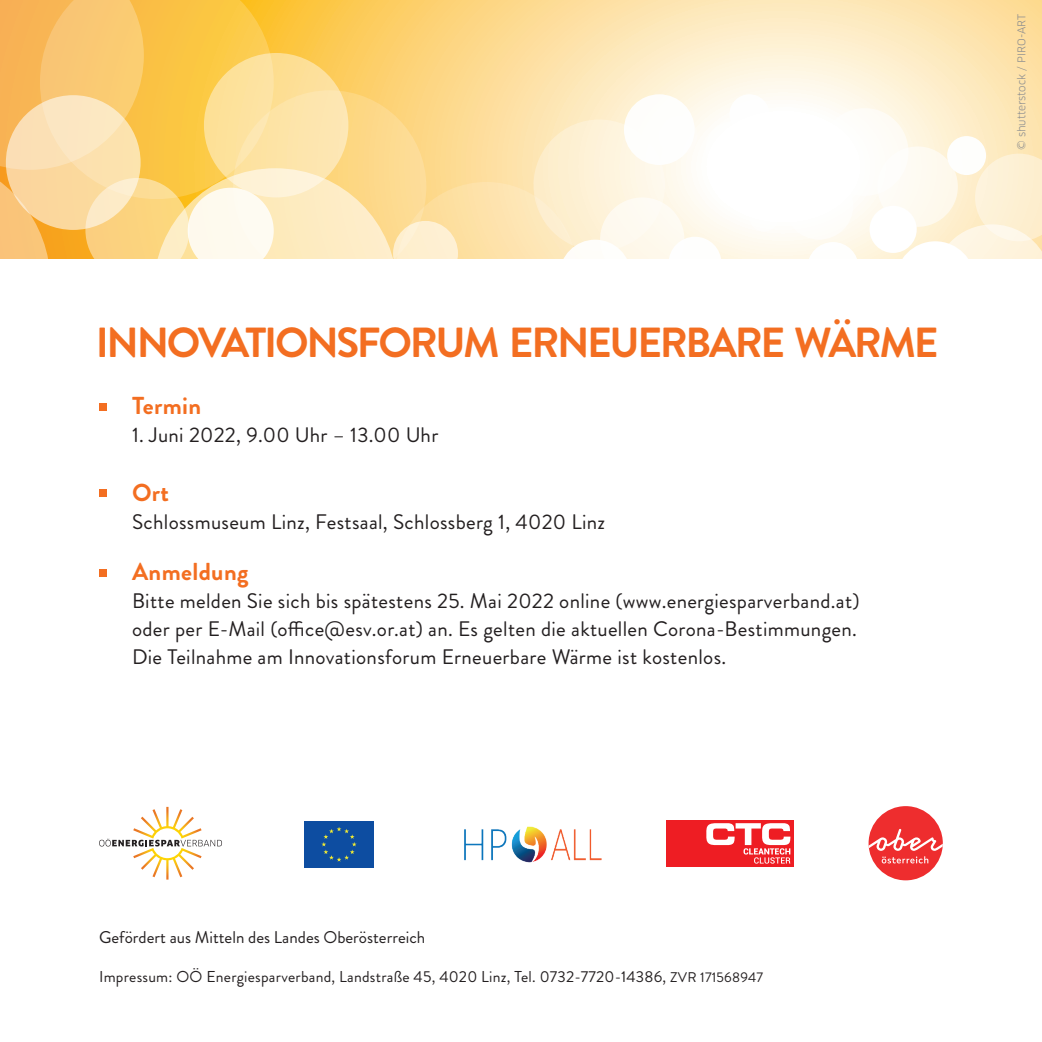
<style>
.page{position:relative;width:1042px;height:1042px;background:#fff}
.page>*{position:absolute;margin:0;border:0;box-sizing:border-box;transform-origin:0 0}
.t1{font:700 42px "Brandon Grotesque";letter-spacing:-.055em;color:#f36e21}
.t2{font:700 24.5px "Brandon Grotesque";letter-spacing:.015em;color:#f36e21}
.t3{font:21px/28px "Brandon Grotesque";letter-spacing:.015em;color:#231f20}
.t4{font:16.97px "Brandon Grotesque";color:#231f20}
.t5{font:15.75px "Brandon Grotesque";letter-spacing:.015em;color:#231f20}
.t6{font:10.5px "Clan Offc Pro";color:#8a8c8f}
.s1{font-size:14px}
</style>
<div class="page">
<div style="left:99px;top:403px;width:8px;height:8px;background:#f36e21"></div>
<div style="left:99px;top:489px;width:8px;height:8px;background:#f36e21"></div>
<div style="left:99px;top:569px;width:8px;height:8px;background:#f36e21"></div>
<svg style="left:99px;top:807px;width:123px;height:72px"></svg>
<div style="left:868px;top:806px;width:75px;height:74px;background:#ee2d2e;border-radius:50%"></div>
<svg style="left:868px;top:829px;width:75px;height:34px"></svg>
<div style="left:303px;top:820px;width:72px;height:49px;background:#0d4da1"></div>
<svg style="left:321px;top:827px;width:36px;height:34px"></svg>
<div style="left:667px;top:820px;width:127px;height:46px;background:#ee1d23"></div>
<svg style="left:706px;top:823px;width:84px;height:40px"></svg>
<svg style="left:721px;top:0;width:321px;height:258px"></svg>
<div style="left:947px;top:136px;width:39px;height:39px;background:#fff;border-radius:50%"></div>
<div style="left:877px;top:146px;width:81px;height:81px;background:#fefbf5;border-radius:50%"></div>
<svg style="left:807px;top:242px;width:51px;height:16px"></svg>
<div style="left:729px;top:94px;width:40px;height:40px;background:#fff;border-radius:50%"></div>
<div style="left:785px;top:171px;width:68px;height:69px;background:#fff;border-radius:50%"></div>
<div style="left:821px;top:108px;width:87px;height:88px;background:#fff;border-radius:50%"></div>
<div style="left:869px;top:206px;width:47px;height:47px;background:#fff;border-radius:50%"></div>
<div style="left:785px;top:158px;width:45px;height:46px;background:#fff;border-radius:50%"></div>
<div style="left:705px;top:121px;width:56px;height:55px;background:#fff;border-radius:50%"></div>
<div style="left:749px;top:202px;width:29px;height:29px;background:#fff;border-radius:50%"></div>
<div style="left:770px;top:107px;width:36px;height:35px;background:#fff;border-radius:50%"></div>
<svg style="left:895px;top:154px;width:147px;height:104px"></svg>
<svg style="left:0;top:0;width:721px;height:258px;background:#fcdd9c"></svg>
<img style="left:464px;top:826px;width:138px;height:37px">
<h1 class="t1" style="left:96px;top:314px;width:844px">INNOVATIONSFORUM ERNEUERBARE WÄRME</h1>
<p class="t2" style="left:132px;top:388px;width:71px">Termin</p>
<p class="t3" style="left:132px;top:421px;width:308px">1. Juni 2022, 9.00 Uhr – 13.00 Uhr</p>
<p class="t2" style="left:132px;top:475px;width:38px">Ort</p>
<p class="t3" style="left:132px;top:508px;width:475px">Schlossmuseum Linz, Festsaal, Schlossberg 1, 4020 Linz</p>
<p class="t2" style="left:132px;top:555px;width:118px">Anmeldung</p>
<p class="t3" style="left:132px;top:587px;width:729px">Bitte melden Sie sich bis spätestens 25. Mai 2022 online (www.energiesparverband.at) oder per E-Mail (office@esv.or.at) an. Es gelten die aktuellen Corona-Bestimmungen.<br>Die Teilnahme am Innovationsforum Erneuerbare Wärme ist kostenlos.</p>
<p class="t6" style="left:1015px;top:150px;width:138px;rotate:-90deg">© shutterstock / PIRO-ART</p>
<p class="t4" style="left:99px;top:925px;width:327px">Gefördert aus Mitteln des Landes Oberösterreich</p>
<p class="t5" style="left:99px;top:966px;width:665px">Impressum: OÖ Energiesparverband, Landstraße 45, 4020 Linz, Tel. 0732-7720-14386, <span class="s1">ZVR 171568947</span></p>
</div>
